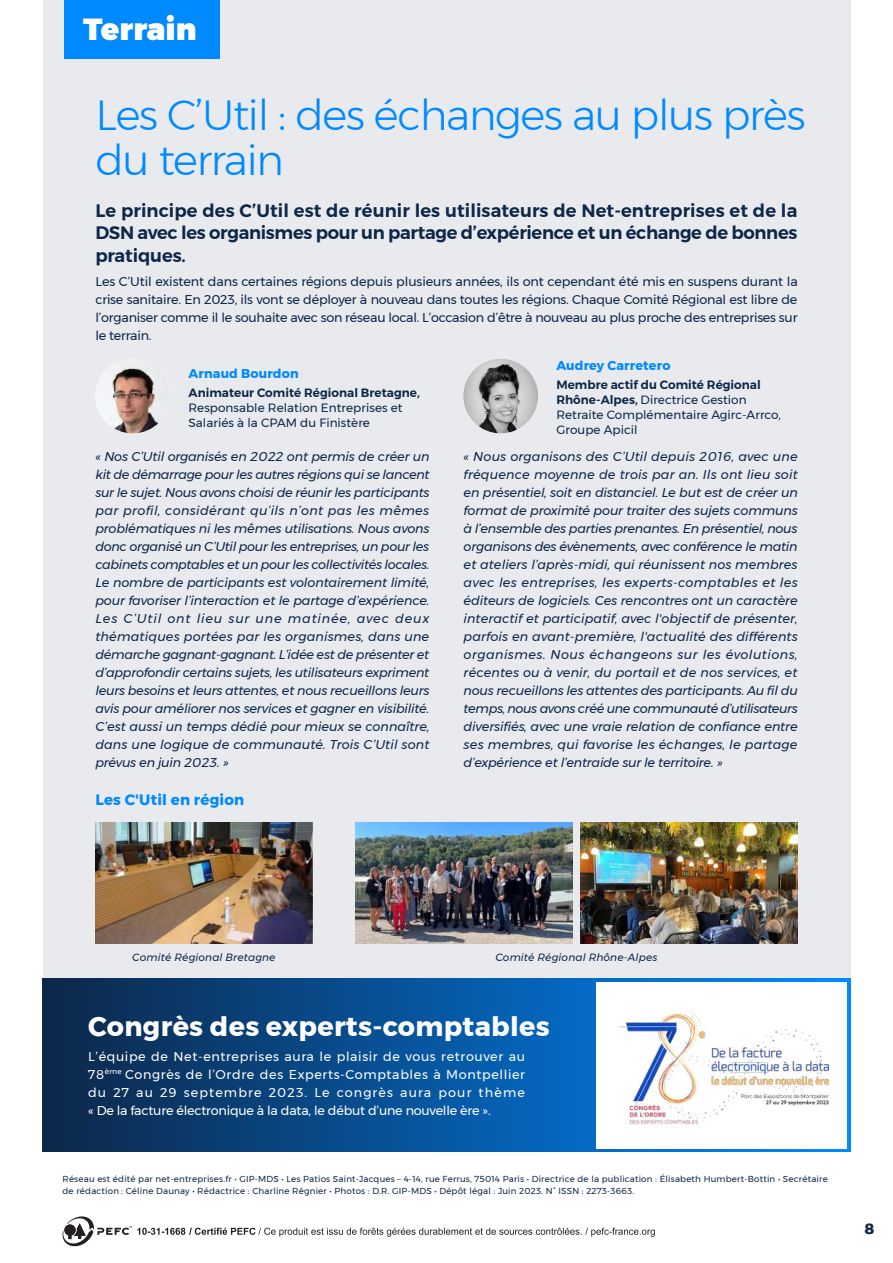
<style>
.page{position:relative;width:893px;height:1263px;background:#fff}
.page>*{position:absolute;margin:0;border:0;box-sizing:border-box;transform-origin:0 0}
.t1{font:300 42px/45px "Montserrat V1";letter-spacing:-.03em;color:#008aff}
.t2{font:900 30.45px "Montserrat V1";color:#fff}
.t3{font:700 27px "Montserrat V1";letter-spacing:.01em;color:#fff}
.t4{font:600 18px/22.5px "Montserrat V1";letter-spacing:-.02em;color:#0d2749;text-align:justify}
.t5{font:700 15px "Montserrat V1";letter-spacing:.01em;color:#008aff}
.t6{font:15px "N Haas Grotesk DSW02 95 Blk";color:#0d2749}
.t7{font:italic 12.75px/18px "Montserrat V1";letter-spacing:-.015em;color:#0d2749;text-align:justify}
.t8{font:12.75px/18px "Montserrat V1";letter-spacing:-.015em;color:#0d2749;text-align:justify}
.t9{font:12.75px/18px "Montserrat V1";letter-spacing:-.015em;color:#fff;text-align:justify}
.t10{font:700 12.75px "Montserrat V1";letter-spacing:.01em;color:#008aff}
.t11{font:12px/15px "Montserrat V1";letter-spacing:.005em;color:#0d2749}
.t12{font:600 12px "Montserrat V1";color:#0d2749}
.t13{font:italic 10.5px "Montserrat V1";letter-spacing:.015em;color:#0d2749}
.t14{font:8.7px/11.6px "Montserrat V1";letter-spacing:.025em;color:#0d2749}
.s1{font-weight:600}
</style>
<div class="page">
<div style="left:43px;top:0;width:807px;height:1035px;background:#e9eaee"></div>
<div style="left:64px;top:0;width:156px;height:58px;background:#008aff"></div>
<svg style="left:62px;top:1216px;width:593px;height:30px"></svg>
<img style="left:95px;top:359px;width:75px;height:74px;border-radius:37px">
<img style="left:463px;top:359px;width:75px;height:74px;border-radius:37px">
<img style="left:355px;top:822px;width:217px;height:121px">
<img style="left:581px;top:822px;width:217px;height:121px">
<img style="left:95px;top:822px;width:218px;height:121px">
<div style="left:43px;top:979px;width:807px;height:173px;background:linear-gradient(to right,#0d2749,#008aff)"></div>
<div style="left:596px;top:982px;width:251px;height:166px;background:#fff"></div>
<img style="left:619px;top:1009px;width:209px;height:115px">
<h2 class="t2" style="left:83px;top:4px;width:115px">Terrain</h2>
<h1 class="t1" style="left:95px;top:92px;width:712px">Les C’Util : des échanges au plus près du terrain</h1>
<h3 class="t4" style="left:95px;top:199px;width:703px">Le principe des C’Util est de réunir les utilisateurs de Net-entreprises et de la DSN avec les organismes pour un partage d’expérience et un échange de bonnes pratiques.</h3>
<p class="t8" style="left:95px;top:273px;width:704px">Les C’Util existent dans certaines régions depuis plusieurs années, ils ont cependant été mis en suspens durant la crise sanitaire. En 2023, ils vont se déployer à nouveau dans toutes les régions. Chaque Comité Régional est libre de l’organiser comme il le souhaite avec son réseau local. L’occasion d’être à nouveau au plus proche des entreprises sur le terrain.</p>
<p class="t10" style="left:189px;top:363px;width:112px">Arnaud Bourdon</p>
<p class="t12" style="left:189px;top:383px;width:233px">Animateur Comité Régional Bretagne,</p>
<p class="t11" style="left:189px;top:400px;width:216px">Responsable Relation Entreprises et<br>Salariés à la CPAM du Finistère</p>
<p class="t10" style="left:556px;top:355px;width:116px">Audrey Carretero</p>
<p class="t11" style="left:556px;top:377px;width:226px"><span class="s1">Membre actif du Comité Régional<br>Rhône-Alpes,</span> Directrice Gestion<br>Retraite Complémentaire Agirc-Arrco,<br>Groupe Apicil</p>
<p class="t7" style="left:464px;top:447px;width:336px">« Nous organisons des C’Util depuis 2016, avec une fréquence moyenne de trois par an. Ils ont lieu soit en présentiel, soit en distanciel. Le but est de créer un format de proximité pour traiter des sujets communs à l’ensemble des parties prenantes. En présentiel, nous organisons des évènements, avec conférence le matin et ateliers l’après-midi, qui réunissent nos membres avec les entreprises, les experts-comptables et les éditeurs de logiciels. Ces rencontres ont un caractère interactif et participatif, avec l'objectif de présenter, parfois en avant-première, l'actualité des différents organismes. Nous échangeons sur les évolutions, récentes ou à venir, du portail et de nos services, et nous recueillons les attentes des participants. Au fil du temps, nous avons créé une communauté d’utilisateurs diversifiés, avec une vraie relation de confiance entre ses membres, qui favorise les échanges, le partage d’expérience et l’entraide sur le territoire. »</p>
<p class="t7" style="left:95px;top:447px;width:336px">« Nos C’Util organisés en 2022 ont permis de créer un kit de démarrage pour les autres régions qui se lancent sur le sujet. Nous avons choisi de réunir les participants par profil, considérant qu’ils n’ont pas les mêmes problématiques ni les mêmes utilisations. Nous avons donc organisé un C’Util pour les entreprises, un pour les cabinets comptables et un pour les collectivités locales.<br>Le nombre de participants est volontairement limité, pour favoriser l’interaction et le partage d’expérience.<br>Les C’Util ont lieu sur une matinée, avec deux thématiques portées par les organismes, dans une démarche gagnant-gagnant. L’idée est de présenter et d’approfondir certains sujets, les utilisateurs expriment leurs besoins et leurs attentes, et nous recueillons leurs avis pour améliorer nos services et gagner en visibilité.<br>C’est aussi un temps dédié pour mieux se connaître, dans une logique de communauté. Trois C’Util sont prévus en juin 2023. »</p>
<p class="t5" style="left:95px;top:787px;width:150px">Les C'Util en région</p>
<p class="t13" style="left:132px;top:949px;width:145px">Comité Régional Bretagne</p>
<p class="t13" style="left:495px;top:949px;width:164px">Comité Régional Rhône-Alpes</p>
<h3 class="t3" style="left:88px;top:1004px;width:463px">Congrès des experts-comptables</h3>
<p class="t9" style="left:88px;top:1047px;width:438px">L’équipe de Net-entreprises aura le plaisir de vous retrouver au 78<sup>ème</sup> Congrès de l’Ordre des Experts-Comptables à Montpellier du 27 au 29 septembre 2023. Le congrès aura pour thème « De la facture électronique à la data, le début d’une nouvelle ère ».</p>
<p class="t14" style="left:63px;top:1173px;width:767px">Réseau est édité par net-entreprises.fr • GIP-MDS • Les Patios Saint-Jacques – 4-14, rue Ferrus, 75014 Paris • Directrice de la publication : Élisabeth Humbert-Bottin • Secrétaire de rédaction : Céline Daunay • Rédactrice : Charline Régnier • Photos : D.R. GIP-MDS • Dépôt légal : Juin 2023. N° ISSN : 2273-3663.</p>
<p class="t6" style="left:865px;top:1220px;width:11px">8</p>
</div>
